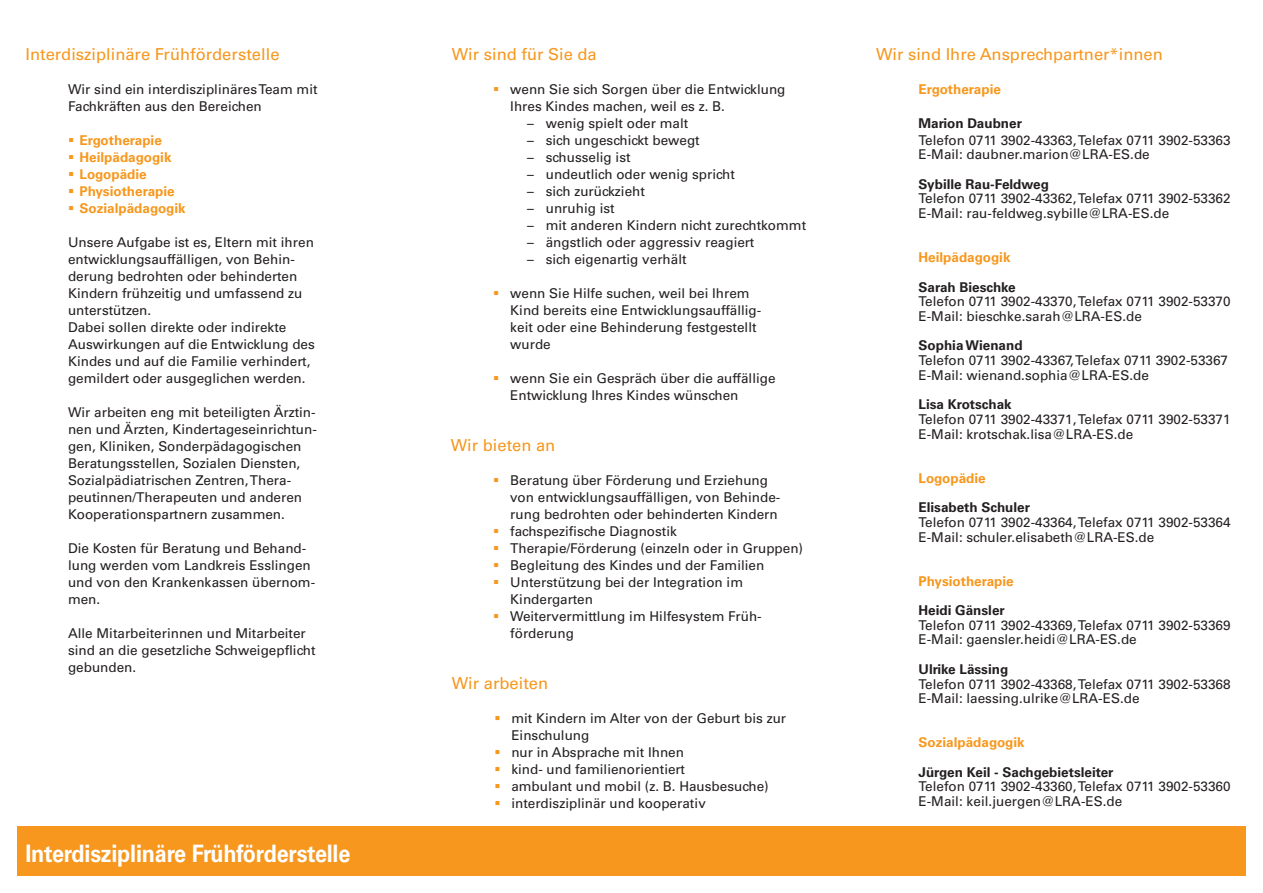
<style>
.page{position:relative;width:1263px;height:893px;background:#fff}
.page>*{position:absolute;margin:0;border:0;box-sizing:border-box;transform-origin:0 0}
.t1{font:700 24px "Univers LT Std";letter-spacing:-.01em;color:#fff;scale:.9 1}
.t2{font:16.5px "Univers LT Std";color:#f7971d}
.t3{font:13.5px/17px "Univers LT Std";color:#231f20}
.t4{font:700 13.5px "Univers LT Std";color:#231f20}
.t5{font:700 13.5px "Univers LT Std";color:#f7971d}
.s1{color:#f7971d}
</style>
<div class="page">
<div style="left:17px;top:826px;width:1229px;height:50px;background:#f7971d"></div>
<p class="t2" style="left:26px;top:44px;width:255px">Interdisziplinäre Frühförderstelle</p>
<p class="t3" style="left:68px;top:80px;width:251px">Wir sind ein interdisziplinäres Team mit<br>Fachkräften aus den Bereichen</p>
<p class="t5" style="left:68px;top:132px;width:95px">▪ Ergotherapie</p>
<p class="t5" style="left:68px;top:149px;width:105px">▪ Heilpädagogik</p>
<p class="t5" style="left:68px;top:166px;width:80px">▪ Logopädie</p>
<p class="t5" style="left:68px;top:183px;width:108px">▪ Physiotherapie</p>
<p class="t5" style="left:68px;top:200px;width:119px">▪ Sozialpädagogik</p>
<p class="t3" style="left:68px;top:233px;width:247px">Unsere Aufgabe ist es, Eltern mit ihren entwicklungsauffälligen, von Behin&shy;derung bedrohten oder behinderten Kindern frühzeitig und umfassend zu unterstützen.</p>
<p class="t3" style="left:68px;top:318px;width:248px">Dabei sollen direkte oder indirekte Auswirkungen auf die Entwicklung des Kindes und auf die Familie verhindert, gemildert oder ausgeglichen werden.</p>
<p class="t3" style="left:68px;top:404px;width:250px">Wir arbeiten eng mit beteiligten Ärztin&shy;nen und Ärzten, Kindertageseinrichtun&shy;gen, Kliniken, Sonderpädagogischen Beratungsstellen, Sozialen Diensten, Sozialpädiatrischen Zentren, Thera&shy;peutinnen/Therapeuten und anderen Kooperationspartnern zusammen.</p>
<p class="t3" style="left:68px;top:540px;width:249px">Die Kosten für Beratung und Behand&shy;lung werden vom Landkreis Esslingen und von den Krankenkassen übernom&shy;men.</p>
<p class="t3" style="left:68px;top:625px;width:249px">Alle Mitarbeiterinnen und Mitarbeiter sind an die gesetzliche Schweigepflicht gebunden.</p>
<p class="t1" style="left:26px;top:839px;width:362px">Interdisziplinäre Frühförderstelle</p>
<p class="t2" style="left:452px;top:44px;width:146px">Wir sind für Sie da</p>
<p class="t3" style="left:510px;top:80px;width:277px;text-indent:-17px"><span class="s1">▪</span> wenn Sie sich Sorgen über die Entwicklung<br>Ihres Kindes machen, weil es z. B.</p>
<p class="t3" style="left:527px;top:114px;width:163px">– wenig spielt oder malt</p>
<p class="t3" style="left:527px;top:131px;width:174px">– sich ungeschickt bewegt</p>
<p class="t3" style="left:527px;top:148px;width:105px">– schusselig ist</p>
<p class="t3" style="left:527px;top:165px;width:209px">– undeutlich oder wenig spricht</p>
<p class="t3" style="left:527px;top:182px;width:119px">– sich zurückzieht</p>
<p class="t3" style="left:527px;top:199px;width:89px">– unruhig ist</p>
<p class="t3" style="left:527px;top:216px;width:280px">– mit anderen Kindern nicht zurechtkommt</p>
<p class="t3" style="left:527px;top:233px;width:229px">– ängstlich oder aggressiv reagiert</p>
<p class="t3" style="left:527px;top:250px;width:161px">– sich eigenartig verhält</p>
<p class="t3" style="left:510px;top:284px;width:253px;text-indent:-17px"><span class="s1">▪</span> wenn Sie Hilfe suchen, weil bei Ihrem<br>Kind bereits eine Entwicklungsauffällig&shy;keit oder eine Behinderung festgestellt wurde</p>
<p class="t3" style="left:493px;top:369px;width:284px"><span class="s1">▪</span> wenn Sie ein Gespräch über die auffällige</p>
<p class="t3" style="left:510px;top:387px;width:230px">Entwicklung Ihres Kindes wünschen</p>
<p class="t2" style="left:451px;top:435px;width:106px">Wir bieten an</p>
<p class="t3" style="left:510px;top:472px;width:272px;text-indent:-17px"><span class="s1">▪</span> Beratung über Förderung und Erziehung von entwicklungsauffälligen, von Behinde&shy;rung bedrohten oder behinderten Kindern</p>
<p class="t3" style="left:493px;top:523px;width:185px"><span class="s1">▪</span> fachspezifische Diagnostik</p>
<p class="t3" style="left:493px;top:540px;width:311px"><span class="s1">▪</span> Therapie/Förderung (einzeln oder in Gruppen)</p>
<p class="t3" style="left:493px;top:557px;width:273px"><span class="s1">▪</span> Begleitung des Kindes und der Familien</p>
<p class="t3" style="left:493px;top:574px;width:251px"><span class="s1">▪</span> Unterstützung bei der Integration im</p>
<p class="t3" style="left:510px;top:591px;width:84px">Kindergarten</p>
<p class="t3" style="left:493px;top:608px;width:270px"><span class="s1">▪</span> Weitervermittlung im Hilfesystem Früh-</p>
<p class="t3" style="left:510px;top:625px;width:65px">förderung</p>
<p class="t2" style="left:452px;top:673px;width:98px">Wir arbeiten</p>
<p class="t3" style="left:511px;top:710px;width:276px;text-indent:-17px"><span class="s1">▪</span> mit Kindern im Alter von der Geburt bis zur<br>Einschulung</p>
<p class="t3" style="left:494px;top:744px;width:191px"><span class="s1">▪</span> nur in Absprache mit Ihnen</p>
<p class="t3" style="left:494px;top:761px;width:192px"><span class="s1">▪</span> kind- und familienorientiert</p>
<p class="t3" style="left:494px;top:778px;width:276px"><span class="s1">▪</span> ambulant und mobil (z. B. Hausbesuche)</p>
<p class="t3" style="left:494px;top:795px;width:213px"><span class="s1">▪</span> interdisziplinär und kooperativ</p>
<p class="t2" style="left:876px;top:44px;width:288px">Wir sind Ihre Ansprechpartner*innen</p>
<p class="t5" style="left:918px;top:81px;width:84px">Ergotherapie</p>
<p class="t4" style="left:918px;top:115px;width:105px">Marion Daubner</p>
<p class="t3" style="left:918px;top:131px;width:314px">Telefon 0711 3902-43363, Telefax 0711 3902-53363</p>
<p class="t3" style="left:918px;top:146px;width:233px">E-Mail: daubner.marion@LRA-ES.de</p>
<p class="t4" style="left:918px;top:176px;width:132px">Sybille Rau-Feldweg</p>
<p class="t3" style="left:918px;top:190px;width:314px">Telefon 0711 3902-43362, Telefax 0711 3902-53362</p>
<p class="t3" style="left:918px;top:205px;width:252px">E-Mail: rau-feldweg.sybille@LRA-ES.de</p>
<p class="t5" style="left:918px;top:250px;width:94px">Heilpädagogik</p>
<p class="t4" style="left:918px;top:279px;width:99px">Sarah Bieschke</p>
<p class="t3" style="left:918px;top:293px;width:314px">Telefon 0711 3902-43370, Telefax 0711 3902-53370</p>
<p class="t3" style="left:918px;top:308px;width:225px">E-Mail: bieschke.sarah@LRA-ES.de</p>
<p class="t4" style="left:918px;top:338px;width:106px">Sophia Wienand</p>
<p class="t3" style="left:918px;top:352px;width:311px">Telefon 0711 3902-43367, Telefax 0711 3902-53367</p>
<p class="t3" style="left:918px;top:367px;width:232px">E-Mail: wienand.sophia@LRA-ES.de</p>
<p class="t4" style="left:918px;top:397px;width:95px">Lisa Krotschak</p>
<p class="t3" style="left:918px;top:411px;width:314px">Telefon 0711 3902-43371, Telefax 0711 3902-53371</p>
<p class="t3" style="left:918px;top:425px;width:216px">E-Mail: krotschak.lisa@LRA-ES.de</p>
<p class="t5" style="left:918px;top:470px;width:69px">Logopädie</p>
<p class="t4" style="left:918px;top:499px;width:113px">Elisabeth Schuler</p>
<p class="t3" style="left:918px;top:514px;width:314px">Telefon 0711 3902-43364, Telefax 0711 3902-53364</p>
<p class="t3" style="left:918px;top:528px;width:237px">E-Mail: schuler.elisabeth@LRA-ES.de</p>
<p class="t5" style="left:918px;top:573px;width:97px">Physiotherapie</p>
<p class="t4" style="left:918px;top:602px;width:88px">Heidi Gänsler</p>
<p class="t3" style="left:918px;top:616px;width:314px">Telefon 0711 3902-43369, Telefax 0711 3902-53369</p>
<p class="t3" style="left:918px;top:631px;width:220px">E-Mail: gaensler.heidi@LRA-ES.de</p>
<p class="t4" style="left:918px;top:661px;width:91px">Ulrike Lässing</p>
<p class="t3" style="left:918px;top:675px;width:314px">Telefon 0711 3902-43368, Telefax 0711 3902-53368</p>
<p class="t3" style="left:918px;top:690px;width:223px">E-Mail: laessing.ulrike@LRA-ES.de</p>
<p class="t5" style="left:918px;top:735px;width:108px">Sozialpädagogik</p>
<p class="t4" style="left:918px;top:764px;width:196px">Jürgen Keil - Sachgebietsleiter</p>
<p class="t3" style="left:918px;top:778px;width:314px">Telefon 0711 3902-43360, Telefax 0711 3902-53360</p>
<p class="t3" style="left:918px;top:793px;width:205px">E-Mail: keil.juergen@LRA-ES.de</p>
</div>
